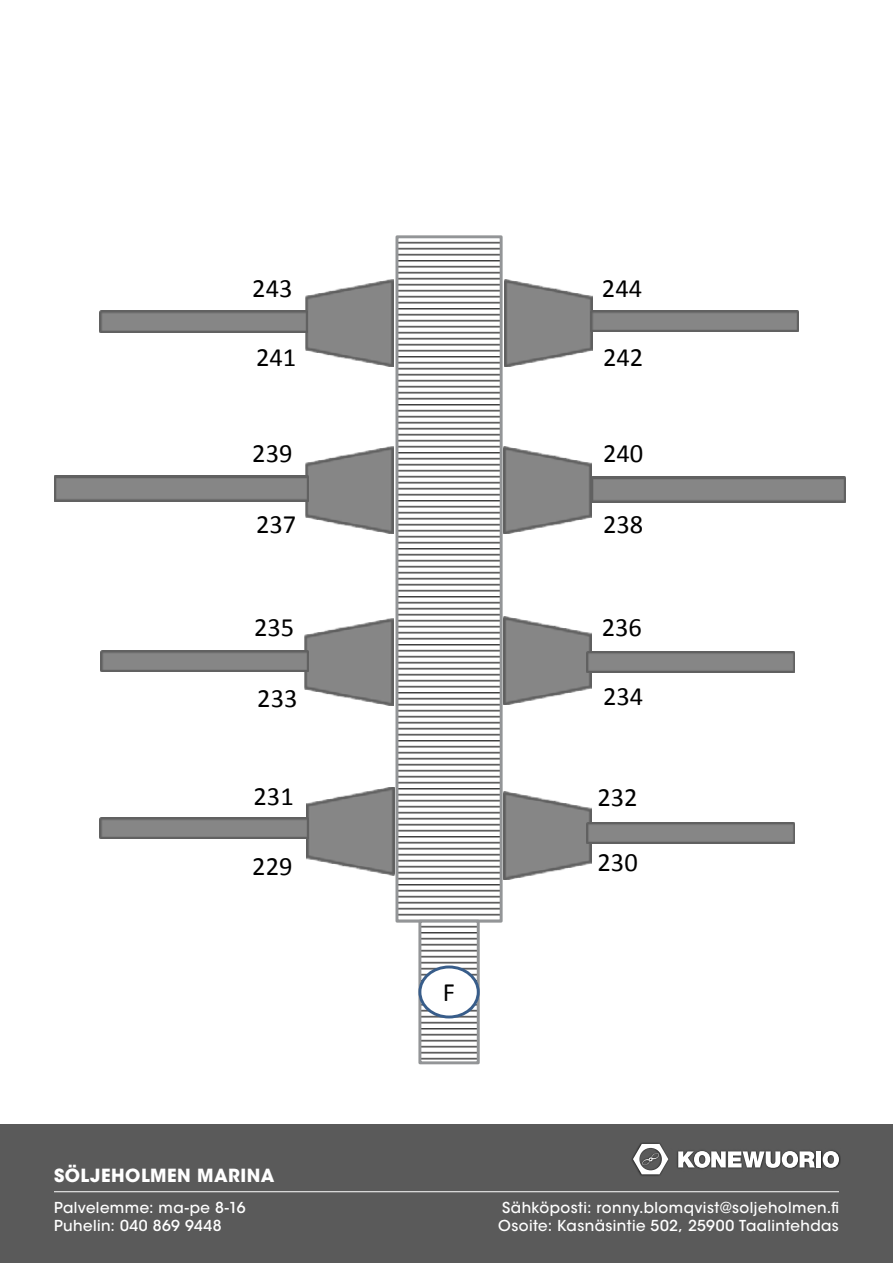
<style>
.page{position:relative;width:893px;height:1263px;background:#fff}
.page>*{position:absolute;margin:0;border:0;box-sizing:border-box;transform-origin:0 0}
.t1{font:26.55px "Calibri";color:#000}
.t2{font:26.4px "Calibri";color:#000}
.t3{font:700 18px "ITC Avant Garde Std";letter-spacing:.025em;color:#fff}
.t4{font:500 15px/18px "ITC Avant Garde Std";letter-spacing:.03em;color:#fff}
</style>
<div class="page">
<div style="left:0;top:1125px;width:893px;height:138px;background:#5a5a5a"></div>
<svg style="left:399px;top:241px;width:100px;height:675px"></svg>
<div style="left:395px;top:235px;width:108px;height:688px;border:3px solid #939597"></div>
<svg style="left:422px;top:925px;width:54px;height:135px"></svg>
<div style="left:418px;top:920px;width:62px;height:144px;border:3px solid #939597"></div>
<div style="left:420px;top:967px;width:58px;height:50px;background:#fff;border-radius:50%"></div>
<div style="left:418px;top:965px;width:62px;height:53px;border:3px solid #385d8a;border-radius:50%"></div>
<img style="left:503px;top:446px;width:88px;height:87px">
<img style="left:504px;top:279px;width:88px;height:88px">
<img style="left:503px;top:617px;width:88px;height:87px">
<img style="left:306px;top:788px;width:88px;height:87px">
<img style="left:305px;top:279px;width:89px;height:88px">
<img style="left:305px;top:446px;width:89px;height:87px">
<img style="left:305px;top:618px;width:88px;height:88px">
<img style="left:591px;top:477px;width:255px;height:26px">
<img style="left:590px;top:310px;width:208px;height:21px">
<img style="left:100px;top:817px;width:208px;height:22px">
<img style="left:100px;top:650px;width:209px;height:21px">
<img style="left:54px;top:476px;width:255px;height:26px">
<img style="left:99px;top:311px;width:208px;height:21px">
<img style="left:503px;top:791px;width:88px;height:88px">
<img style="left:587px;top:822px;width:208px;height:21px">
<img style="left:587px;top:651px;width:208px;height:21px">
<hr style="left:54px;top:1191px;width:785px;height:1px;background:#fff">
<div style="left:631px;top:1142px;width:210px;height:34px;background:#000;opacity:.75"></div>
<svg style="left:633px;top:1144px;width:35px;height:30px"></svg>
<svg style="left:678px;top:1151px;width:137px;height:17px"></svg>
<div style="left:816px;top:1151px;width:5px;height:16px;background:#fff"></div>
<svg style="left:823px;top:1151px;width:16px;height:17px"></svg>
<h1 class="t1" style="left:252px;top:272px;width:42px">243</h1>
<h1 class="t1" style="left:602px;top:272px;width:42px">244</h1>
<h2 class="t2" style="left:256px;top:341px;width:42px">241</h2>
<h2 class="t2" style="left:603px;top:341px;width:42px">242</h2>
<h2 class="t2" style="left:252px;top:436px;width:42px">239</h2>
<h2 class="t2" style="left:603px;top:436px;width:42px">240</h2>
<h2 class="t2" style="left:256px;top:508px;width:42px">237</h2>
<h2 class="t2" style="left:603px;top:508px;width:42px">238</h2>
<h2 class="t2" style="left:254px;top:611px;width:42px">235</h2>
<h2 class="t2" style="left:602px;top:611px;width:42px">236</h2>
<h2 class="t2" style="left:257px;top:682px;width:42px">233</h2>
<h2 class="t2" style="left:603px;top:680px;width:42px">234</h2>
<h2 class="t2" style="left:254px;top:779px;width:42px">231</h2>
<h2 class="t2" style="left:597px;top:781px;width:42px">232</h2>
<h2 class="t2" style="left:252px;top:850px;width:42px">229</h2>
<h2 class="t2" style="left:598px;top:846px;width:42px">230</h2>
<p class="t3" style="left:54px;top:1164px;width:222px">SÖLJEHOLMEN MARINA</p>
<p class="t4" style="left:54px;top:1199px;width:193px">Palvelemme: ma-pe 8-16<br>Puhelin: 040 869 9448</p>
<h2 class="t2" style="left:443px;top:976px;width:14px">F</h2>
<p class="t4" style="left:498px;top:1199px;width:342px">Sähköposti: ronny.blomqvist@soljeholmen.fi<br>Osoite: Kasnäsintie 502, 25900 Taalintehdas</p>
</div>
